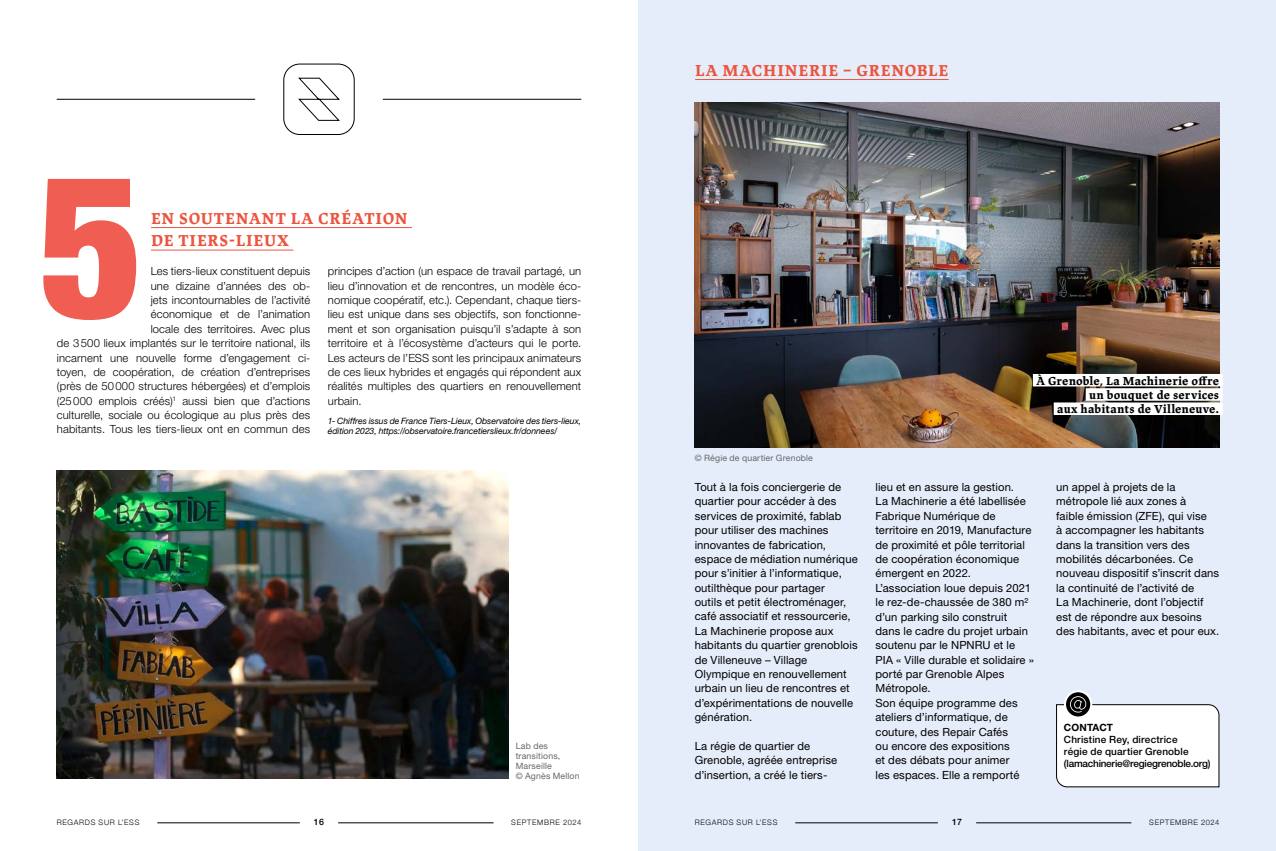
<style>
.page{position:relative;width:1276px;height:851px;background:#fff}
.page>*{position:absolute;margin:0;border:0;box-sizing:border-box;transform-origin:0 0}
.t1{font:900 condensed 200px "Helvetica Neue";color:#f05d53}
.t2{font:700 16.25px/22.5px "Lapture";letter-spacing:.055em;color:#ec543e}
.t3{font:700 11.88px/14.2px "Lapture";letter-spacing:.005em;color:#000;text-align:right}
.t4{font:11.25px/14.4px "Helvetica Neue LT Std";letter-spacing:.01em;color:#000}
.t5{font:300 11.25px/14.4px "Helvetica Neue LT Std";letter-spacing:.01em;color:#000;text-align:right}
.t6{font:500 10px/12px "Helvetica Neue LT Std";letter-spacing:.015em;color:#000}
.t7{font:700 10px "Helvetica Neue LT Std";letter-spacing:.015em;color:#000}
.t8{font:italic 8.75px/10px "Helvetica Neue LT Std";letter-spacing:-.01em;color:#000}
.t9{font:8.75px/10px "Helvetica Neue LT Std";letter-spacing:.02em;color:#676767}
.t10{font:500 8.75px "Helvetica Neue";color:#000}
.t11{font:300 7.5px "Helvetica Neue";letter-spacing:.095em;color:#000}
</style>
<div class="page">
<div style="left:638px;top:0;width:638px;height:850px;background:#e6edfa"></div>
<hr style="left:157px;top:822px;width:143px;height:1px;background:#000">
<hr style="left:795px;top:822px;width:143px;height:1px;background:#000">
<hr style="left:338px;top:822px;width:155px;height:1px;background:#000">
<hr style="left:976px;top:822px;width:155px;height:1px;background:#000">
<img style="left:694px;top:103px;width:525px;height:345px">
<hr style="left:151px;top:227px;width:261px;height:1px;background:#ec543e">
<hr style="left:151px;top:249px;width:142px;height:1px;background:#ec543e">
<div style="left:1033px;top:374px;width:189px;height:12px;background:#fff"></div>
<div style="left:1085px;top:388px;width:137px;height:12px;background:#fff"></div>
<div style="left:1053px;top:402px;width:169px;height:13px;background:#fff"></div>
<div style="left:283px;top:64px;width:71px;height:71px;border:1px solid #000;border-radius:16px"></div>
<svg style="left:298px;top:78px;width:42px;height:43px"></svg>
<img style="left:57px;top:470px;width:451px;height:308px">
<hr style="left:57px;top:99px;width:198px;height:1px;background:#000">
<hr style="left:383px;top:99px;width:198px;height:1px;background:#000">
<hr style="left:695px;top:79px;width:253px;height:1px;background:#ec543e">
<div style="left:1064px;top:690px;width:28px;height:28px;background:#fff;border-radius:50%"></div>
<svg style="left:1056px;top:692px;width:163px;height:95px"></svg>
<h1 class="t1" style="left:40px;top:82px;width:106px">5</h1>
<h2 class="t2" style="left:151px;top:207px;width:258px">EN SOUTENANT LA CRÉATION<br>DE TIERS-LIEUX</h2>
<p class="t5" style="left:328px;top:264px;width:255px;text-align:justify">principes d’action (un espace de travail partagé, un lieu d’innovation et de rencontres, un modèle éco&shy;nomique coopératif, etc.). Cependant, chaque tiers&shy;lieu est unique dans ses objectifs, son fonctionne&shy;ment et son organisation puisqu’il s’adapte à son territoire et à l’écosystème d’acteurs qui le porte.<br>Les acteurs de l’ESS sont les principaux animateurs de ces lieux hybrides et engagés qui répondent aux réalités multiples des quartiers en renouvellement urbain.</p>
<p class="t8" style="left:328px;top:415px;width:255px">1- Chiffres issus de France Tiers-Lieux, Observatoire des tiers-lieux, édition 2023, https://observatoire.francetierslieux.fr/donnees/</p>
<p class="t5" style="left:57px;top:264px;width:255px">Les tiers-lieux constituent depuis<br>une dizaine d’années des ob-<br>jets incontournables de l’activité<br>économique et de l’animation<br>locale des territoires. Avec plus<br>de 3500 lieux implantés sur le territoire national, ils incarnent une nouvelle forme d’engagement ci&shy;toyen, de coopération, de création d’entreprises (près de 50000 structures hébergées) et d’emplois (25000 emplois créés)<sup>1</sup> aussi bien que d’actions culturelle, sociale ou écologique au plus près des habitants. Tous les tiers-lieux ont en commun des</p>
<p class="t9" style="left:516px;top:740px;width:65px">Lab des transitions,<br>Marseille<br>© Agnès Mellon</p>
<h2 class="t2" style="left:695px;top:59px;width:255px">LA MACHINERIE – GRENOBLE</h2>
<p class="t9" style="left:694px;top:453px;width:120px">© Régie de quartier Grenoble</p>
<p class="t3" style="left:1036px;top:373px;width:184px">À Grenoble, La Machinerie offre un bouquet de services<br>aux habitants de Villeneuve.</p>
<p class="t4" style="left:694px;top:479px;width:165px">Tout à la fois conciergerie de quartier pour accéder à des services de proximité, fablab pour utiliser des machines innovantes de fabrication, espace de médiation numérique pour s’initier à l’informatique, outilthèque pour partager<br>outils et petit électroménager, café associatif et ressourcerie,<br>La Machinerie propose aux habitants du quartier grenoblois de Villeneuve – Village<br>Olympique en renouvellement urbain un lieu de rencontres et d’expérimentations de nouvelle génération.</p>
<p class="t4" style="left:694px;top:738px;width:144px">La régie de quartier de<br>Grenoble, agréée entreprise d’insertion, a créé le tiers-</p>
<p class="t4" style="left:875px;top:479px;width:160px">lieu et en assure la gestion.<br>La Machinerie a été labellisée<br>Fabrique Numérique de territoire en 2019, Manufacture de proximité et pôle territorial de coopération économique émergent en 2022.<br>L’association loue depuis 2021 le rez-de-chaussée de 380 m² d’un parking silo construit dans le cadre du projet urbain soutenu par le NPNRU et le<br>PIA « Ville durable et solidaire » porté par Grenoble Alpes<br>Métropole.<br>Son équipe programme des ateliers d’informatique, de couture, des Repair Cafés<br>ou encore des expositions<br>et des débats pour animer<br>les espaces. Elle a remporté</p>
<p class="t4" style="left:1056px;top:479px;width:164px">un appel à projets de la métropole lié aux zones à<br>faible émission (ZFE), qui vise<br>à accompagner les habitants dans la transition vers des mobilités décarbonées. Ce nouveau dispositif s’inscrit dans la continuité de l’activité de<br>La Machinerie, dont l’objectif est de répondre aux besoins des habitants, avec et pour eux.</p>
<p class="t7" style="left:1064px;top:721px;width:51px">CONTACT</p>
<p class="t6" style="left:1064px;top:733px;width:148px">Christine Rey, directrice<br>régie de quartier Grenoble (lamachinerie@regiegrenoble.org)</p>
<p class="t11" style="left:57px;top:816px;width:84px">REGARDS SUR L’ESS</p>
<p class="t10" style="left:314px;top:814px;width:12px">16</p>
<p class="t11" style="left:511px;top:816px;width:71px">SEPTEMBRE 2024</p>
<p class="t11" style="left:694px;top:816px;width:84px">REGARDS SUR L’ESS</p>
<p class="t10" style="left:952px;top:814px;width:11px">17</p>
<p class="t11" style="left:1149px;top:816px;width:71px">SEPTEMBRE 2024</p>
</div>
